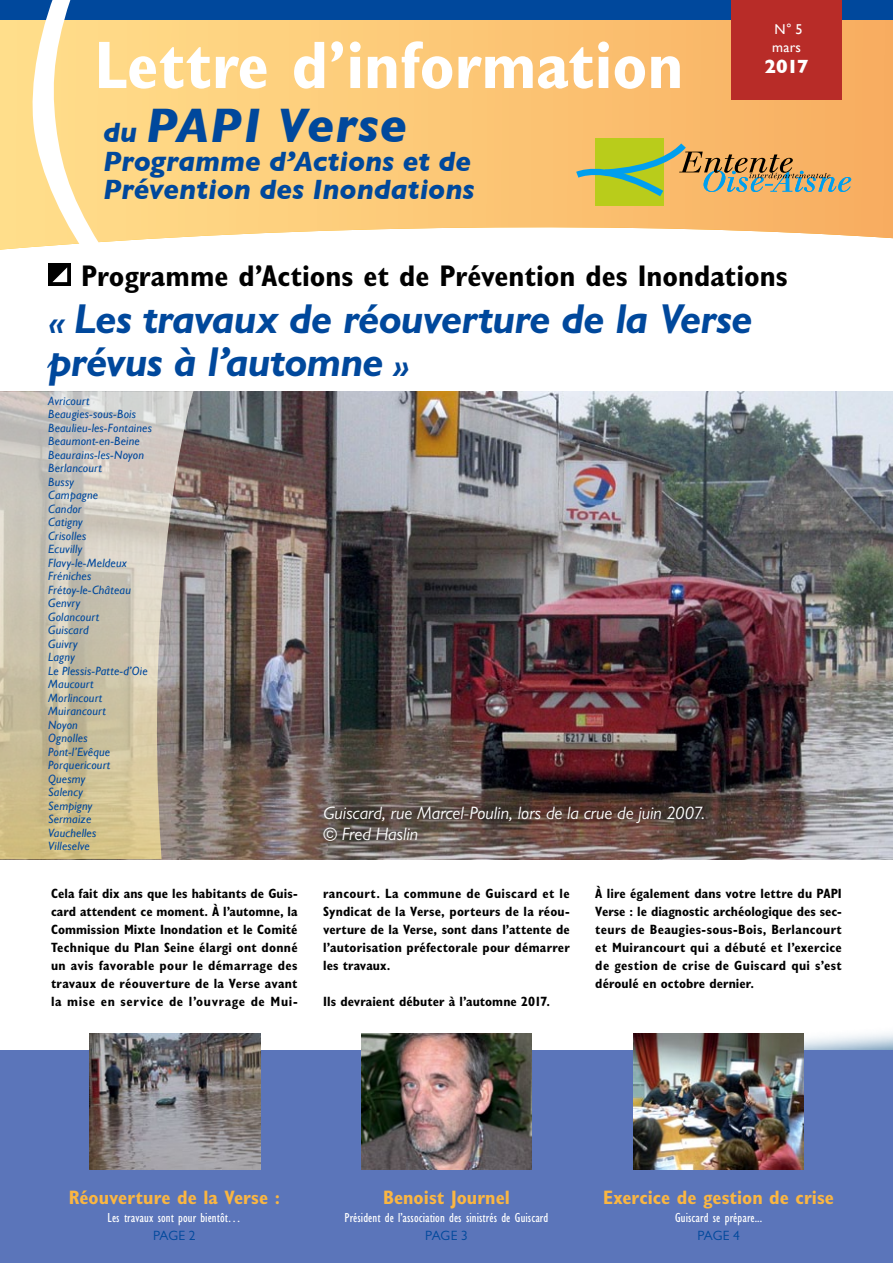
<style>
.page{position:relative;width:893px;height:1263px;background:#fff}
.page>*{position:absolute;margin:0;border:0;box-sizing:border-box;transform-origin:0 0}
.t1{font:700 condensed 67.5px "Gill Sans";color:#fff}
.t2{font:italic 700 49.5px "Gill Sans";letter-spacing:.02em;color:#00489c}
.t3{font:italic 700 42px/43.5px "Gill Sans MT Pro";letter-spacing:-.015em;color:#00489c}
.t4{font:700 condensed 30px "Gill Sans MT Pro";color:#000}
.t5{font:italic 700 28.5px/28.5px "Gill Sans";color:#00489c}
.t6{font:700 condensed 19.5px "Gill Sans MT Pro";letter-spacing:.005em;color:#fab642}
.t7{font:700 19.5px "Gill Sans";color:#fff}
.t8{font:italic 18px/21px "Gill Sans MT Pro";color:#fff}
.t9{font:14.25px/18px "Gill Sans";color:#fff}
.t10{font:700 condensed 13.5px/18px "Gill Sans MT Pro";letter-spacing:.015em;color:#000;text-align:justify}
.t11{font:condensed 13.5px "Gill Sans MT Pro";letter-spacing:.005em;color:#fff}
.t12{font:13.5px "Gill Sans MT Pro";letter-spacing:-.015em;color:#00489c}
.t13{font:italic 12px/13.5px "Gill Sans";letter-spacing:.015em;color:#00489c}
.s1{font-size:28.5px}
.s2{font-family:"Gill Sans";font-size:27px}
</style>
<div class="page">
<img style="left:193px;top:391px;width:700px;height:468px">
<svg style="left:316px;top:798px;width:395px;height:50px;background:#5f4b44"></svg>
<svg style="left:0;top:391px;width:193px;height:468px;background:#c4bba6"></svg>
<svg style="left:0;top:19px;width:893px;height:231px;background:#fbcb82"></svg>
<div style="left:0;top:0;width:893px;height:19px;background:#00489c"></div>
<div style="left:595px;top:138px;width:68px;height:68px;background:#b9cc1b"></div>
<svg style="left:576px;top:143px;width:275px;height:53px"></svg>
<div style="left:731px;top:0;width:111px;height:100px;background:#b82c28"></div>
<div style="left:49px;top:263px;width:22px;height:23px;background:linear-gradient(to right,#000,#000)"></div>
<svg style="left:29px;top:0;width:84px;height:282px"></svg>
<div style="left:0;top:1050px;width:893px;height:213px;background:#5b75ba"></div>
<img style="left:90px;top:1033px;width:170px;height:136px">
<img style="left:634px;top:1033px;width:170px;height:136px">
<img style="left:361px;top:1033px;width:170px;height:136px">
<h1 class="t1" style="left:95px;top:25px;width:590px">Lettre d’information</h1>
<h2 class="t2" style="left:103px;top:96px;width:306px"><span class="s1">du</span> PAPI Verse</h2>
<h3 class="t5" style="left:103px;top:146px;width:373px">Programme d’Actions et de<br>Prévention des Inondations</h3>
<p class="t9" style="left:772px;top:20px;width:32px">N° 5 mars</p>
<h3 class="t7" style="left:765px;top:55px;width:46px">2017</h3>
<h3 class="t4" style="left:81px;top:258px;width:708px">Programme d’Actions et de Prévention des Inondations</h3>
<h3 class="t3" style="left:49px;top:296px;width:705px"><span class="s2">«</span> Les travaux de réouverture de la Verse prévus à l’automne <span class="s2">»</span></h3>
<p class="t13" style="left:48px;top:394px;width:105px">Avricourt<br>Beaugies-sous-Bois<br>Beaulieu-les-Fontaines<br>Beaumont-en-Beine<br>Beaurains-les-Noyon<br>Berlancourt<br>Bussy<br>Campagne<br>Candor<br>Catigny<br>Crisolles<br>Ecuvilly<br>Flavy-le-Meldeux<br>Fréniches<br>Frétoy-le-Château<br>Genvry<br>Golancourt<br>Guiscard<br>Guivry<br>Lagny<br>Le Plessis-Patte-d’Oie<br>Maucourt<br>Morlincourt<br>Muirancourt<br>Noyon<br>Ognolles<br>Pont-l’Evêque<br>Porquericourt<br>Quesmy<br>Salency<br>Sempigny<br>Sermaize<br>Vauchelles<br>Villeselve</p>
<h3 class="t8" style="left:323px;top:802px;width:384px">Guiscard, rue Marcel-Poulin, lors de la crue de juin 2007. © Fred Haslin</h3>
<p class="t10" style="left:51px;top:884px;width:248px">Cela fait dix ans que les habitants de Guis&shy;card attendent ce moment. À l’automne, la Commission Mixte Inondation et le Comité Technique du Plan Seine élargi ont donné un avis favorable pour le démarrage des travaux de réouverture de la Verse avant la mise en service de l’ouvrage de Mui-</p>
<p class="t10" style="left:323px;top:884px;width:248px">rancourt. La commune de Guiscard et le Syndicat de la Verse, porteurs de la réou&shy;verture de la Verse, sont dans l’attente de l’autorisation préfectorale pour démarrer les travaux.</p>
<p class="t10" style="left:323px;top:992px;width:228px">Ils devraient débuter à l’automne 2017.</p>
<p class="t10" style="left:595px;top:884px;width:248px">À lire également dans votre lettre du PAPI Verse : le diagnostic archéologique des sec&shy;teurs de Beaugies-sous-Bois, Berlancourt et Muirancourt qui a débuté et l’exercice de gestion de crise de Guiscard qui s’est déroulé en octobre dernier.</p>
<h3 class="t6" style="left:69px;top:1186px;width:213px">Réouverture de la Verse :</h3>
<p class="t11" style="left:108px;top:1209px;width:135px">Les travaux sont pour bientôt…</p>
<p class="t12" style="left:153px;top:1227px;width:44px">PAGE 2</p>
<h3 class="t6" style="left:383px;top:1186px;width:128px">Benoist Journel</h3>
<p class="t11" style="left:345px;top:1209px;width:205px">Président de l’association des sinistrés de Guiscard</p>
<p class="t12" style="left:425px;top:1227px;width:44px">PAGE 3</p>
<h3 class="t6" style="left:603px;top:1186px;width:232px">Exercice de gestion de crise</h3>
<p class="t11" style="left:675px;top:1209px;width:89px">Guiscard se prépare...</p>
<p class="t12" style="left:697px;top:1227px;width:44px">PAGE 4</p>
</div>
